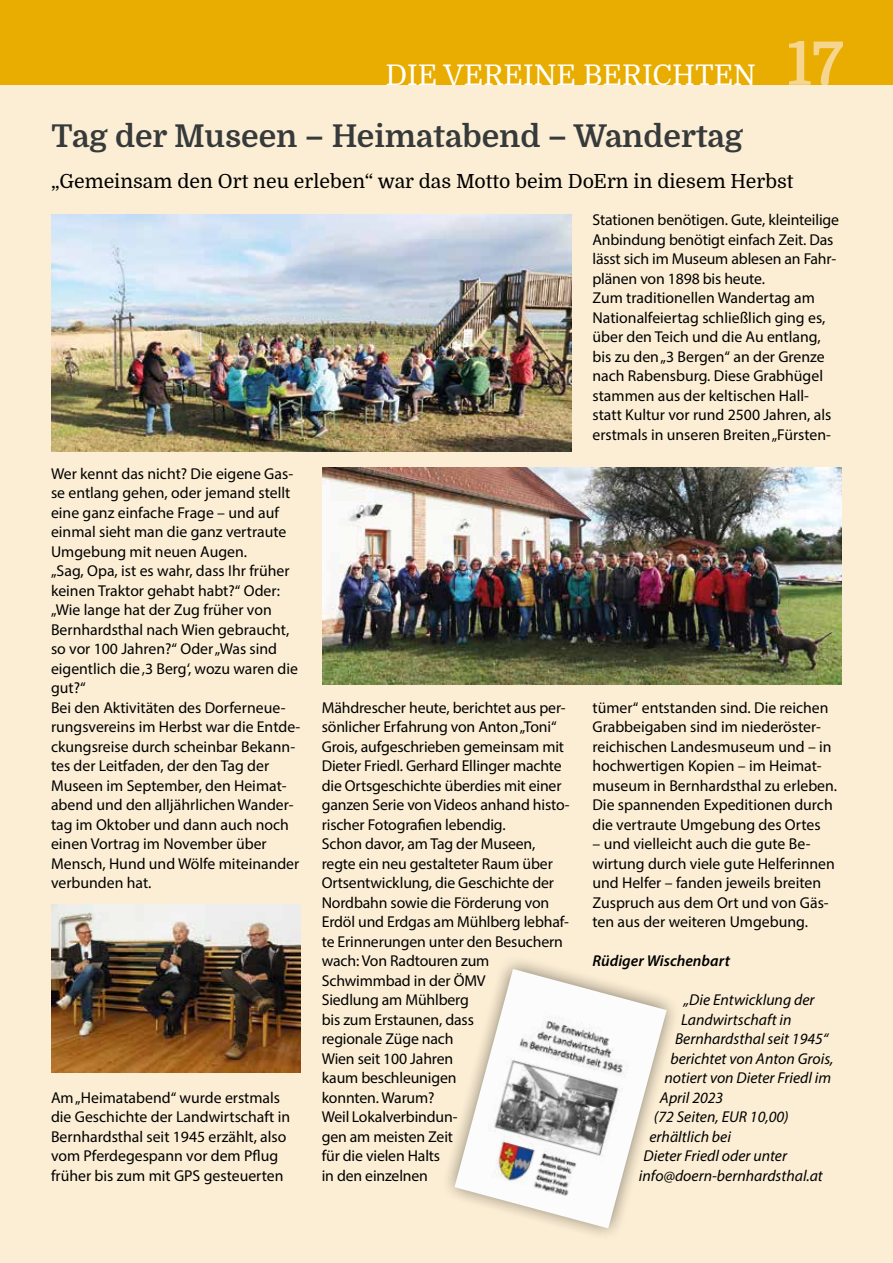
<style>
.page{position:relative;width:893px;height:1263px;background:#fff}
.page>*{position:absolute;margin:0;border:0;box-sizing:border-box;transform-origin:0 0}
.t1{font:700 31.5px "Domine";color:#373a3b}
.t2{font:28.5px "Domine";color:#fff}
.t3{font:19.5px "Domine";color:#000}
.t4{font:15.75px/19.5px "Myriad Pro";color:#000}
.t5{font:italic 15.75px "Myriad Pro";color:#000}
.t6{font:italic 600 15.75px "Myriad Pro";color:#000}
.s1{font-weight:700;font-size:60px;color:#f6d58f}
</style>
<div class="page">
<div style="left:0;top:0;width:893px;height:85px;background:#e8ad00"></div>
<div style="left:0;top:85px;width:893px;height:1178px;background:#fceed4"></div>
<img style="left:51px;top:215px;width:520px;height:236px">
<img style="left:51px;top:905px;width:249px;height:168px">
<svg style="left:448px;top:961px;width:226px;height:273px"></svg>
<img style="left:454px;top:969px;width:213px;height:259px">
<img style="left:322px;top:468px;width:520px;height:216px">
<h2 class="t2" style="left:386px;top:60px;width:459px">DIE VEREINE BERICHTEN <span class="s1">17</span></h2>
<h1 class="t1" style="left:51px;top:119px;width:693px">Tag der Museen – Heimatabend – Wandertag</h1>
<p class="t3" style="left:51px;top:170px;width:744px">„Gemeinsam den Ort neu erleben“ war das Motto beim DoErn in diesem Herbst</p>
<p class="t4" style="left:51px;top:463px;width:251px">Wer kennt das nicht? Die eigene Gas&shy;se entlang gehen, oder jemand stellt eine ganz einfache Frage – und auf einmal sieht man die ganz vertraute<br>Umgebung mit neuen Augen.<br>„Sag, Opa, ist es wahr, dass Ihr früher keinen Traktor gehabt habt?“ Oder: „Wie lange hat der Zug früher von<br>Bernhardsthal nach Wien gebraucht, so vor 100 Jahren?“ Oder „Was sind eigentlich die ‚3 Berg‘, wozu waren die gut?“<br>Bei den Aktivitäten des Dorferneue&shy;rungsvereins im Herbst war die Entde&shy;ckungsreise durch scheinbar Bekann&shy;tes der Leitfaden, der den Tag der<br>Museen im September, den Heimat&shy;abend und den alljährlichen Wander&shy;tag im Oktober und dann auch noch einen Vortrag im November über<br>Mensch, Hund und Wölfe miteinander verbunden hat.</p>
<p class="t4" style="left:51px;top:1087px;width:241px">Am „Heimatabend“ wurde erstmals die Geschichte der Landwirtschaft in Bernhardsthal seit 1945 erzählt, also vom Pferdegespann vor dem Pflug früher bis zum mit GPS gesteuerten</p>
<p class="t4" style="left:322px;top:697px;width:249px">Mähdrescher heute, berichtet aus per&shy;sönlicher Erfahrung von Anton „Toni“<br>Grois, aufgeschrieben gemeinsam mit<br>Dieter Friedl. Gerhard Ellinger machte die Ortsgeschichte überdies mit einer ganzen Serie von Videos anhand histo&shy;rischer Fotografien lebendig.<br>Schon davor, am Tag der Museen, regte ein neu gestalteter Raum über<br>Ortsentwicklung, die Geschichte der<br>Nordbahn sowie die Förderung von<br>Erdöl und Erdgas am Mühlberg lebhaf&shy;te Erinnerungen unter den Besuchern wach: Von Radtouren zum<br>Schwimmbad in der ÖMV<br>Siedlung am Mühlberg<br>bis zum Erstaunen, dass<br>regionale Züge nach<br>Wien seit 100 Jahren<br>kaum beschleunigen<br>konnten. Warum?<br>Weil Lokalverbindun-<br>gen am meisten Zeit<br>für die vielen Halts<br>in den einzelnen</p>
<p class="t4" style="left:592px;top:210px;width:248px">Stationen benötigen. Gute, kleinteilige Anbindung benötigt einfach Zeit. Das lässt sich im Museum ablesen an Fahr&shy;plänen von 1898 bis heute.<br>Zum traditionellen Wandertag am Nationalfeiertag schließlich ging es, über den Teich und die Au entlang, bis zu den „3 Bergen“ an der Grenze nach Rabensburg. Diese Grabhügel stammen aus der keltischen Hall&shy;statt Kultur vor rund 2500 Jahren, als erstmals in unseren Breiten „Fürsten-</p>
<p class="t4" style="left:592px;top:697px;width:246px">tümer“ entstanden sind. Die reichen Grabbeigaben sind im niederöster&shy;reichischen Landesmuseum und – in hochwertigen Kopien – im Heimat&shy;museum in Bernhardsthal zu erleben.<br>Die spannenden Expeditionen durch die vertraute Umgebung des Ortes</p>
<p class="t4" style="left:592px;top:834px;width:244px">– und vielleicht auch die gute Be&shy;wirtung durch viele gute Helferinnen und Helfer – fanden jeweils breiten Zuspruch aus dem Ort und von Gäs&shy;ten aus der weiteren Umgebung.</p>
<p class="t6" style="left:592px;top:951px;width:139px">Rüdiger Wischenbart</p>
<p class="t5" style="left:684px;top:990px;width:132px">„Die Entwicklung der</p>
<p class="t5" style="left:681px;top:1010px;width:112px">Landwirtschaft in</p>
<p class="t5" style="left:675px;top:1029px;width:155px">Bernhardsthal seit 1945“</p>
<p class="t5" style="left:670px;top:1049px;width:164px">berichtet von Anton Grois,</p>
<p class="t5" style="left:664px;top:1068px;width:168px">notiert von Dieter Friedl im</p>
<p class="t5" style="left:660px;top:1088px;width:65px">April 2023</p>
<p class="t5" style="left:654px;top:1107px;width:136px">(72 Seiten, EUR 10,00)</p>
<p class="t5" style="left:649px;top:1127px;width:83px">erhältlich bei</p>
<p class="t5" style="left:643px;top:1146px;width:145px">Dieter Friedl oder unter</p>
<p class="t5" style="left:639px;top:1166px;width:185px">info@doern-bernhardsthal.at</p>
</div>
